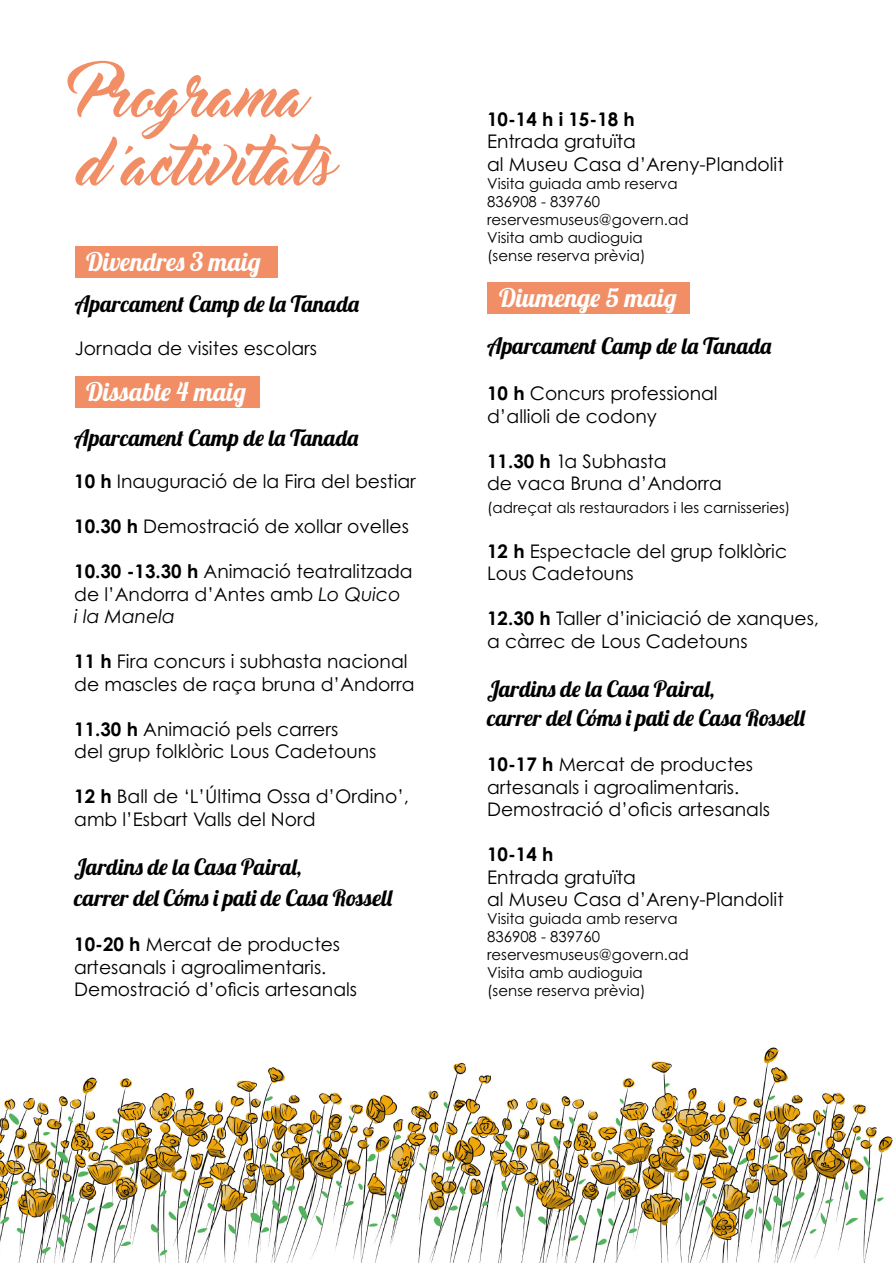
<style>
.page{position:relative;width:893px;height:1263px;background:#fff}
.page>*{position:absolute;margin:0;border:0;box-sizing:border-box;transform-origin:0 0}
.t1{font:57px/68.4px "Master Of Break";color:#f18e65}
.t2{font:25.65px "Lobster 1.4";color:#fff}
.t3{font:25.65px "Lobster 1.4";letter-spacing:.06em;color:#fff}
.t4{font:25.65px "Lobster 1.4";letter-spacing:.02em;color:#fff}
.t5{font:22.5px/30.8px "Lobster 1.4";color:#000}
.t6{font:18.75px/22.5px "Century Gothic Pro";color:#000}
.t7{font:700 18.75px "Century Gothic Pro";color:#000}
.t8{font:15px/18px "Century Gothic Pro";color:#000}
.s1{font-weight:700}
.s2{font-style:italic}
</style>
<div class="page">
<img style="left:0;top:246px;width:893px;height:1017px">
<div style="left:75px;top:376px;width:184px;height:31px;background:#f18e65"></div>
<div style="left:488px;top:282px;width:202px;height:32px;background:#f18e65"></div>
<div style="left:75px;top:246px;width:202px;height:31px;background:#f18e65"></div>
<h1 class="t1" style="left:75px;top:63px;width:256px">Programa d ‘activitats</h1>
<h2 class="t2" style="left:86px;top:245px;width:176px">Divendres 3 maig</h2>
<p class="t5" style="left:75px;top:289px;width:286px">Aparcament Camp de la Tanada</p>
<p class="t6" style="left:75px;top:337px;width:244px">Jornada de visites escolars</p>
<h2 class="t3" style="left:86px;top:375px;width:161px">Dissabte 4 maig</h2>
<p class="t5" style="left:74px;top:422px;width:286px">Aparcament Camp de la Tanada</p>
<p class="t6" style="left:74px;top:470px;width:343px"><span class="s1">10 h</span> Inauguració de la Fira del bestiar</p>
<p class="t6" style="left:74px;top:515px;width:336px"><span class="s1">10.30 h</span> Demostració de xollar ovelles</p>
<p class="t6" style="left:74px;top:560px;width:340px"><span class="s1">10.30 -13.30 h</span> Animació teatralitzada de l’Andorra d’Antes amb <span class="s2">Lo Quico<br>i la Manela</span></p>
<p class="t6" style="left:74px;top:650px;width:342px"><span class="s1">11 h</span> Fira concurs i subhasta nacional de mascles de raça bruna d’Andorra</p>
<p class="t6" style="left:74px;top:718px;width:304px"><span class="s1">11.30 h</span> Animació pels carrers<br>del grup folklòric Lous Cadetouns</p>
<p class="t6" style="left:74px;top:785px;width:336px"><span class="s1">12 h</span> Ball de ‘L’Última Ossa d’Ordino’, amb l’Esbart Valls del Nord</p>
<p class="t5" style="left:74px;top:851px;width:319px">Jardins de la Casa Pairal,<br>carrer del Cóms i pati de Casa Rossell</p>
<p class="t6" style="left:74px;top:933px;width:284px"><span class="s1">10-20 h</span> Mercat de productes artesanals i agroalimentaris.<br>Demostració d’oficis artesanals</p>
<p class="t7" style="left:487px;top:107px;width:149px">10-14 h i 15-18 h</p>
<p class="t6" style="left:487px;top:130px;width:298px">Entrada gratuïta<br>al Museu Casa d’Areny-Plandolit</p>
<p class="t8" style="left:487px;top:174px;width:203px">Visita guiada amb reserva<br>836908 - 839760 reservesmuseus@govern.ad<br>Visita amb audioguia (sense reserva prèvia)</p>
<h2 class="t4" style="left:499px;top:281px;width:179px">Diumenge 5 maig</h2>
<p class="t5" style="left:487px;top:330px;width:286px">Aparcament Camp de la Tanada</p>
<p class="t6" style="left:487px;top:382px;width:232px"><span class="s1">10 h</span> Concurs professional d’allioli de codony</p>
<p class="t6" style="left:487px;top:449px;width:236px"><span class="s1">11.30 h</span> 1a Subhasta<br>de vaca Bruna d’Andorra</p>
<p class="t8" style="left:487px;top:498px;width:305px">(adreçat als restauradors i les carnisseries)</p>
<p class="t6" style="left:487px;top:539px;width:302px"><span class="s1">12 h</span> Espectacle del grup folklòric<br>Lous Cadetouns</p>
<p class="t6" style="left:487px;top:607px;width:334px"><span class="s1">12.30 h</span> Taller d’iniciació de xanques, a càrrec de Lous Cadetouns</p>
<p class="t5" style="left:487px;top:674px;width:319px;line-height:28.8px">Jardins de la Casa Pairal,<br>carrer del Cóms i pati de Casa Rossell</p>
<p class="t6" style="left:487px;top:753px;width:284px"><span class="s1">10-17 h</span> Mercat de productes artesanals i agroalimentaris.<br>Demostració d’oficis artesanals</p>
<p class="t7" style="left:487px;top:842px;width:68px">10-14 h</p>
<p class="t6" style="left:487px;top:865px;width:298px">Entrada gratuïta<br>al Museu Casa d’Areny-Plandolit</p>
<p class="t8" style="left:487px;top:909px;width:203px">Visita guiada amb reserva<br>836908 - 839760 reservesmuseus@govern.ad<br>Visita amb audioguia (sense reserva prèvia)</p>
</div>
